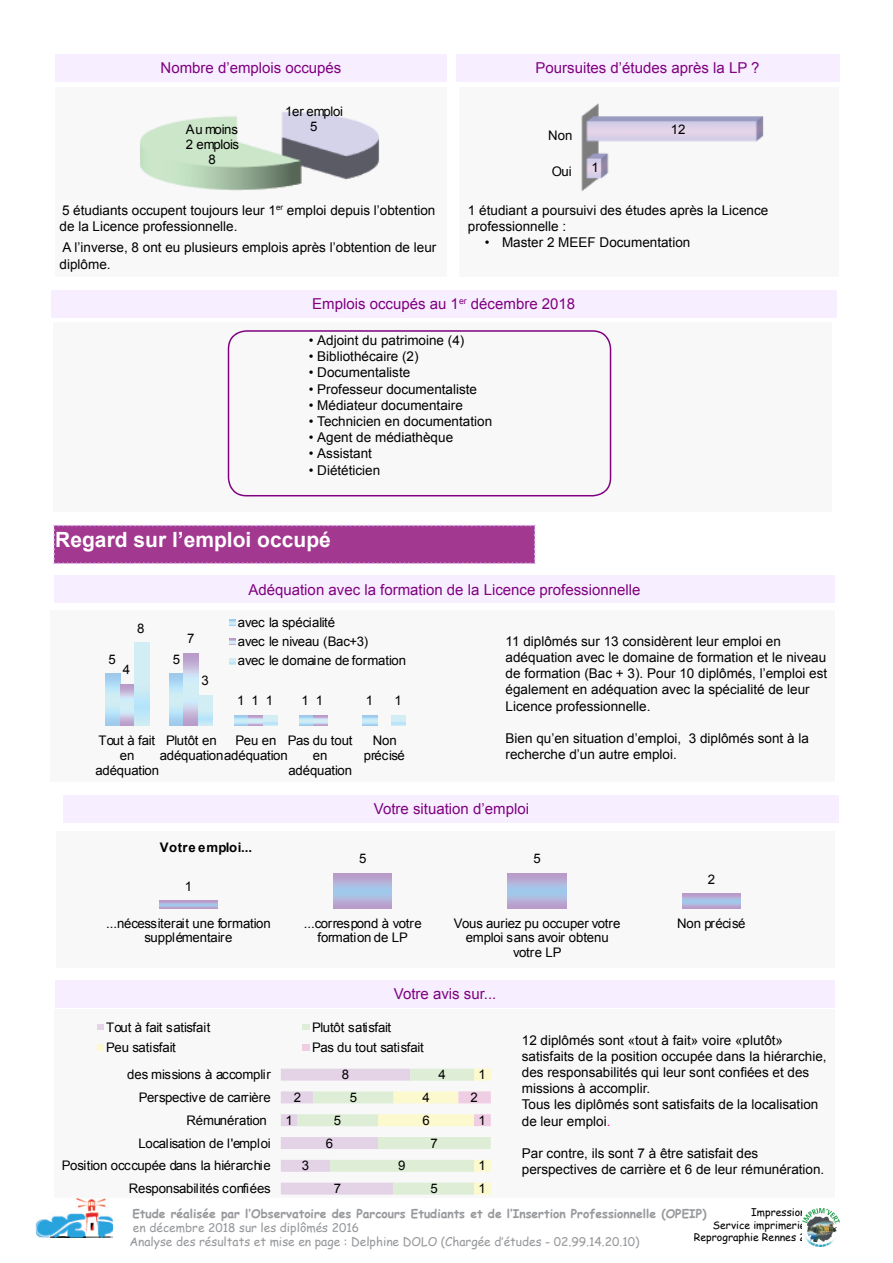
<style>
.page{position:relative;width:893px;height:1263px;background:#fff}
.page>*{position:absolute;margin:0;border:0;box-sizing:border-box;transform-origin:0 0}
.t1{font:700 21px "Arial";color:#fff}
.t2{font:15px "Arial";color:#800080}
.t3{font:13.5px/16.2px "Arial";color:#000}
.t4{font:13.2px/14.7px "Arial";letter-spacing:-.01em;color:#000;text-align:center}
.t5{font:700 13.2px "Arial";letter-spacing:.025em;color:#000}
.t6{font:12px/14.4px "Comic Sans MS";color:#97999c}
.t7{font:700 12px "Comic Sans MS";color:#97999c}
.t8{font:10.5px/12.6px "Comic Sans MS";color:#000;text-align:right}
.s1{color:#ec008c}
</style>
<div class="page">
<img style="left:36px;top:1198px;width:77px;height:39px">
<img style="left:50px;top:1218px;width:63px;height:1px">
<img style="left:50px;top:1222px;width:63px;height:13px">
<img style="left:50px;top:1237px;width:63px;height:1px">
<img style="left:802px;top:1208px;width:37px;height:39px">
<div style="left:51px;top:290px;width:785px;height:27px;background:#f7efff"></div>
<div style="left:53px;top:322px;width:778px;height:190px;background:#f8f8f9"></div>
<svg style="left:228px;top:330px;width:383px;height:166px"></svg>
<div style="left:50px;top:610px;width:784px;height:172px;background:#f8f8f9"></div>
<div style="left:54px;top:575px;width:780px;height:28px;background:#f7efff"></div>
<svg style="left:53px;top:525px;width:482px;height:39px;background:#a53f94"></svg>
<div style="left:63px;top:795px;width:776px;height:28px;background:#f7efff"></div>
<div style="left:57px;top:831px;width:777px;height:136px;background:#f8f8f9"></div>
<div style="left:55px;top:980px;width:779px;height:27px;background:#f7efff"></div>
<div style="left:54px;top:1009px;width:780px;height:189px;background:#f8f8f9"></div>
<div style="left:55px;top:54px;width:391px;height:28px;background:#f7efff"></div>
<div style="left:55px;top:87px;width:391px;height:190px;background:#f8f8f9"></div>
<div style="left:459px;top:87px;width:380px;height:190px;background:#f8f8f9"></div>
<div style="left:456px;top:54px;width:383px;height:28px;background:#f7efff"></div>
<svg style="left:106px;top:674px;width:14px;height:51px"></svg>
<svg style="left:169px;top:674px;width:15px;height:51px"></svg>
<svg style="left:234px;top:716px;width:14px;height:9px"></svg>
<svg style="left:299px;top:716px;width:14px;height:9px"></svg>
<svg style="left:362px;top:716px;width:15px;height:9px"></svg>
<svg style="left:120px;top:684px;width:15px;height:41px"></svg>
<svg style="left:184px;top:653px;width:14px;height:72px"></svg>
<svg style="left:248px;top:716px;width:15px;height:9px"></svg>
<svg style="left:313px;top:716px;width:15px;height:9px"></svg>
<svg style="left:135px;top:642px;width:14px;height:83px"></svg>
<svg style="left:198px;top:695px;width:14px;height:30px"></svg>
<svg style="left:263px;top:716px;width:14px;height:9px"></svg>
<svg style="left:391px;top:716px;width:15px;height:9px"></svg>
<svg style="left:229px;top:620px;width:6px;height:6px"></svg>
<svg style="left:229px;top:639px;width:6px;height:6px"></svg>
<svg style="left:229px;top:658px;width:6px;height:6px"></svg>
<svg style="left:281px;top:1069px;width:210px;height:126px"></svg>
<svg style="left:97px;top:1024px;width:6px;height:6px"></svg>
<div style="left:302px;top:1024px;width:7px;height:6px;background:#deeed6"></div>
<svg style="left:97px;top:1045px;width:6px;height:6px"></svg>
<div style="left:302px;top:1045px;width:7px;height:6px;background:#efcde2"></div>
<svg style="left:159px;top:901px;width:58px;height:7px"></svg>
<svg style="left:333px;top:873px;width:58px;height:35px;background:#afb2d9"></svg>
<svg style="left:507px;top:873px;width:59px;height:35px;background:#afb2d9"></svg>
<svg style="left:682px;top:894px;width:58px;height:14px"></svg>
<img style="left:140px;top:112px;width:239px;height:79px">
<img style="left:581px;top:103px;width:183px;height:89px">
<p class="t2" style="left:160px;top:62px;width:182px">Nombre d’emplois occupés</p>
<p class="t2" style="left:535px;top:62px;width:226px">Poursuites d’études après la LP ?</p>
<p class="t4" style="left:285px;top:106px;width:60px">1er emploi</p>
<p class="t4" style="left:186px;top:123px;width:54px">Au moins</p>
<p class="t4" style="left:310px;top:120px;width:9px">5</p>
<p class="t4" style="left:186px;top:137px;width:55px;line-height:15.6px">2 emplois<br>8</p>
<p class="t4" style="left:548px;top:129px;width:26px">Non</p>
<p class="t4" style="left:552px;top:165px;width:21px">Oui</p>
<p class="t4" style="left:591px;top:161px;width:9px">1</p>
<p class="t4" style="left:671px;top:124px;width:16px">12</p>
<p class="t3" style="left:60px;top:203px;width:377px">5 étudiants occupent toujours leur 1<sup>er</sup> emploi depuis l’obtention de la Licence professionnelle.</p>
<p class="t3" style="left:60px;top:241px;width:378px">A l’inverse, 8 ont eu plusieurs emplois après l’obtention de leur diplôme.</p>
<p class="t3" style="left:468px;top:203px;width:302px">1 étudiant a poursuivi des études après la Licence professionnelle :</p>
<p class="t3" style="left:485px;top:235px;width:207px">• Master 2 MEEF Documentation</p>
<p class="t2" style="left:312px;top:298px;width:264px">Emplois occupés au 1<sup>er</sup> décembre 2018</p>
<p class="t3" style="left:309px;top:333px;width:157px">• Adjoint du patrimoine (4)</p>
<p class="t3" style="left:309px;top:350px;width:111px">• Bibliothécaire (2)</p>
<p class="t3" style="left:309px;top:366px;width:103px">• Documentaliste</p>
<p class="t3" style="left:309px;top:382px;width:170px">• Professeur documentaliste</p>
<p class="t3" style="left:309px;top:398px;width:156px">• Médiateur documentaire</p>
<p class="t3" style="left:309px;top:414px;width:185px">• Technicien en documentation</p>
<p class="t3" style="left:309px;top:431px;width:146px">• Agent de médiathèque</p>
<p class="t3" style="left:309px;top:447px;width:65px">• Assistant</p>
<p class="t3" style="left:309px;top:463px;width:73px">• Diététicien</p>
<h1 class="t1" style="left:55px;top:532px;width:277px">Regard sur l’emploi occupé</h1>
<p class="t2" style="left:248px;top:584px;width:393px">Adéquation avec la formation de la Licence professionnelle</p>
<p class="t4" style="left:137px;top:622px;width:9px">8</p>
<p class="t4" style="left:108px;top:653px;width:9px">5</p>
<p class="t4" style="left:173px;top:653px;width:9px">5</p>
<p class="t4" style="left:123px;top:664px;width:9px">4</p>
<p class="t4" style="left:187px;top:633px;width:9px">7</p>
<p class="t4" style="left:201px;top:674px;width:9px">3</p>
<p class="t4" style="left:238px;top:614px;width:170px;line-height:19.2px;text-align:left">avec la spécialité<br>avec le niveau (Bac+3)<br>avec le domaine de formation</p>
<p class="t4" style="left:237px;top:695px;width:9px">1</p>
<p class="t4" style="left:301px;top:695px;width:9px">1</p>
<p class="t4" style="left:366px;top:695px;width:9px">1</p>
<p class="t4" style="left:251px;top:695px;width:9px">1</p>
<p class="t4" style="left:316px;top:695px;width:9px">1</p>
<p class="t4" style="left:266px;top:695px;width:9px">1</p>
<p class="t4" style="left:394px;top:695px;width:9px">1</p>
<p class="t4" style="left:95px;top:735px;width:65px">Tout à fait en adéquation</p>
<p class="t4" style="left:160px;top:735px;width:130px;text-align:left;text-indent:6px">Plutôt en adéquationadéquation</p>
<p class="t4" style="left:235px;top:735px;width:42px">Peu en</p>
<p class="t4" style="left:288px;top:735px;width:66px">Pas du tout en adéquation</p>
<p class="t4" style="left:364px;top:735px;width:42px">Non précisé</p>
<p class="t3" style="left:505px;top:634px;width:323px">11 diplômés sur 13 considèrent leur emploi en adéquation avec le domaine de formation et le niveau de formation (Bac + 3). Pour 10 diplômés, l’emploi est également en adéquation avec la spécialité de leur Licence professionnelle.</p>
<p class="t3" style="left:505px;top:731px;width:305px">Bien qu’en situation d’emploi, 3 diplômés sont à la recherche d’un autre emploi.</p>
<p class="t5" style="left:160px;top:842px;width:94px">Votre emploi...</p>
<p class="t4" style="left:185px;top:880px;width:9px">1</p>
<p class="t2" style="left:374px;top:803px;width:157px">Votre situation d’emploi</p>
<p class="t4" style="left:359px;top:852px;width:9px">5</p>
<p class="t4" style="left:533px;top:852px;width:9px">5</p>
<p class="t4" style="left:707px;top:873px;width:9px">2</p>
<p class="t4" style="left:106px;top:917px;width:166px">...nécessiterait une formation supplémentaire</p>
<p class="t4" style="left:304px;top:917px;width:119px">...correspond à votre formation de LP</p>
<p class="t4" style="left:453px;top:917px;width:168px">Vous auriez pu occuper votre emploi sans avoir obtenu votre LP</p>
<p class="t4" style="left:677px;top:917px;width:70px">Non précisé</p>
<p class="t2" style="left:394px;top:988px;width:104px">Votre avis sur...</p>
<p class="t4" style="left:106px;top:1021px;width:106px">Tout à fait satisfait</p>
<p class="t4" style="left:312px;top:1021px;width:81px">Plutôt satisfait</p>
<p class="t4" style="left:106px;top:1041px;width:71px">Peu satisfait</p>
<p class="t4" style="left:312px;top:1041px;width:113px">Pas du tout satisfait</p>
<p class="t4" style="left:127px;top:1068px;width:145px">des missions à accomplir</p>
<p class="t4" style="left:342px;top:1069px;width:9px">8</p>
<p class="t4" style="left:139px;top:1091px;width:134px">Perspective de carrière</p>
<p class="t4" style="left:294px;top:1091px;width:9px">2</p>
<p class="t4" style="left:350px;top:1091px;width:9px">5</p>
<p class="t4" style="left:422px;top:1091px;width:9px">4</p>
<p class="t4" style="left:186px;top:1114px;width:82px">Rémunération</p>
<p class="t4" style="left:285px;top:1114px;width:9px">1</p>
<p class="t4" style="left:334px;top:1114px;width:9px">5</p>
<p class="t4" style="left:422px;top:1114px;width:9px">6</p>
<p class="t4" style="left:438px;top:1069px;width:9px">4</p>
<p class="t4" style="left:138px;top:1137px;width:134px">Localisation de l'emploi</p>
<p class="t4" style="left:326px;top:1137px;width:9px">6</p>
<p class="t4" style="left:430px;top:1137px;width:9px">7</p>
<p class="t4" style="left:62px;top:1160px;width:210px">Position occcupée dans la hiérarchie</p>
<p class="t4" style="left:302px;top:1160px;width:9px">3</p>
<p class="t4" style="left:398px;top:1160px;width:9px">9</p>
<p class="t4" style="left:129px;top:1182px;width:144px">Responsabilités confiées</p>
<p class="t4" style="left:334px;top:1182px;width:9px">7</p>
<p class="t4" style="left:430px;top:1182px;width:9px">5</p>
<p class="t4" style="left:478px;top:1069px;width:9px">1</p>
<p class="t4" style="left:478px;top:1114px;width:9px">1</p>
<p class="t4" style="left:470px;top:1091px;width:9px">2</p>
<p class="t4" style="left:478px;top:1160px;width:9px">1</p>
<p class="t4" style="left:478px;top:1182px;width:9px">1</p>
<p class="t3" style="left:522px;top:1033px;width:306px">12 diplômés sont «tout à fait» voire «plutôt» satisfaits de la position occupée dans la hiérarchie, des responsabilités qui leur sont confiées et des missions à accomplir.<br>Tous les diplômés sont satisfaits de la localisation de leur emploi<span class="s1">.</span></p>
<p class="t3" style="left:522px;top:1146px;width:304px">Par contre, ils sont 7 à être satisfait des perspectives de carrière et 6 de leur rémunération.</p>
<p class="t7" style="left:132px;top:1208px;width:575px">Etude réalisée par l‛Observatoire des Parcours Etudiants et de l‛Insertion Professionnelle (OPEIP)</p>
<p class="t6" style="left:129px;top:1222px;width:511px">en décembre 2018 sur les diplômés 2016<br>Analyse des résultats et mise en page : Delphine DOLO (Chargée d‛études - 02.99.14.20.10)</p>
<p class="t8" style="left:694px;top:1207px;width:113px">Impression<br>Service imprimerie<br>Reprographie Rennes 2</p>
</div>
